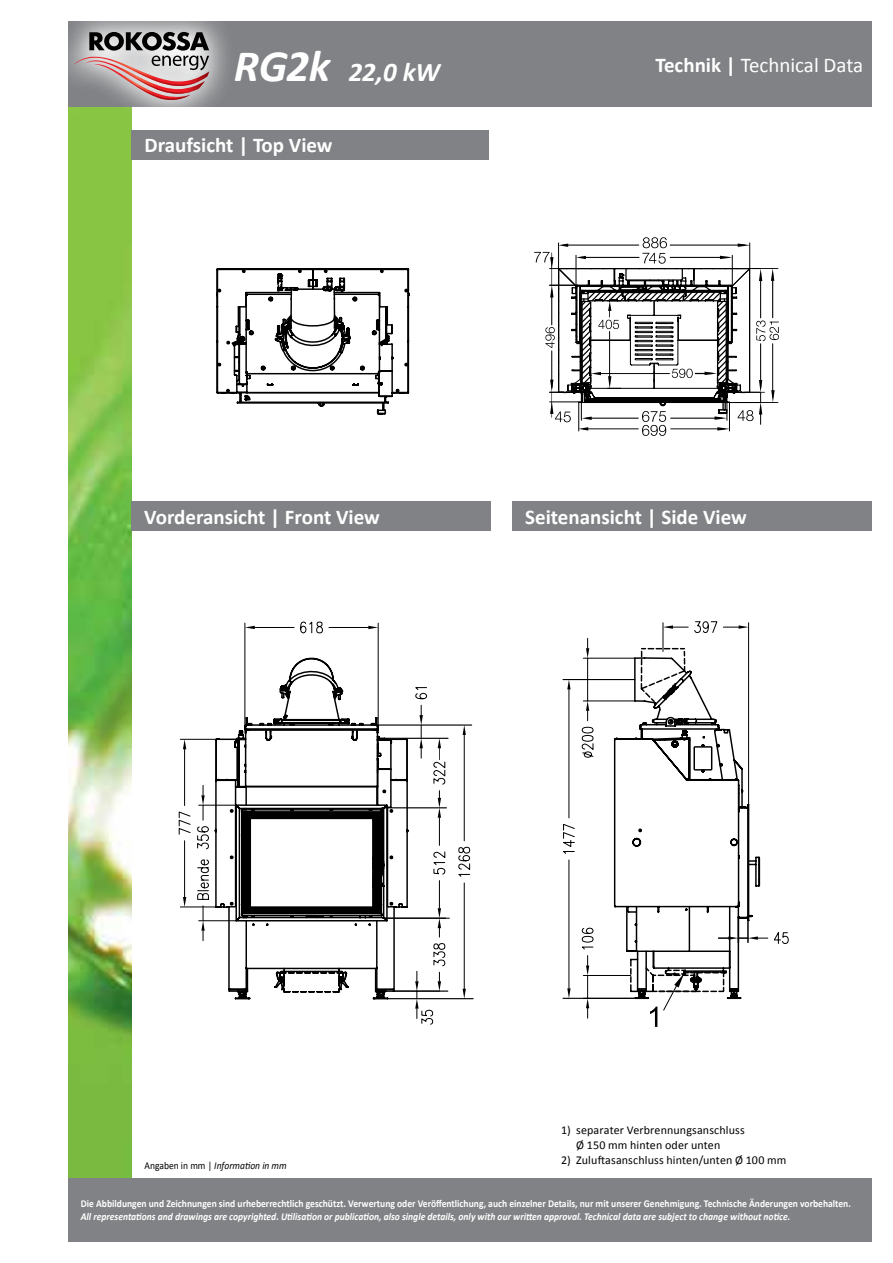
<style>
.page{position:relative;width:893px;height:1263px;background:#fff}
.page>*{position:absolute;margin:0;border:0;box-sizing:border-box;transform-origin:0 0}
.t1{font:italic 700 27px "Calibri";color:#fff}
.t2{font:700 21px "Calibri";color:#fff}
.t3{font:21px "Calibri";color:#fff}
.t4{font:12px/15px "Calibri";letter-spacing:.01em;color:#000}
.t5{font:700 10.5px "Calibri";color:#fff;scale:.91 1}
.t6{font:italic 700 10.5px "Calibri";color:#fff;scale:.91 1}
.t7{font:italic 10.5px "Calibri";color:#000;scale:.91 1}
.s1{font-size:45px}
.s2{font-weight:700}
.s3{font-style:normal}
</style>
<div class="page">
<img style="left:68px;top:127px;width:64px;height:1051px">
<div style="left:68px;top:21px;width:804px;height:85px;background:#808285"></div>
<div style="left:68px;top:1178px;width:804px;height:64px;background:#808285"></div>
<svg style="left:68px;top:21px;width:168px;height:106px"></svg>
<svg style="left:73px;top:32px;width:136px;height:68px;background:#a49192"></svg>
<div style="left:132px;top:130px;width:357px;height:29px;background:#808285"></div>
<div style="left:132px;top:501px;width:359px;height:30px;background:#808285"></div>
<div style="left:512px;top:501px;width:360px;height:30px;background:#808285"></div>
<svg style="left:197px;top:621px;width:277px;height:404px"></svg>
<hr style="left:180px;top:739px;width:36px;height:1px;background:#000">
<hr style="left:180px;top:907px;width:36px;height:1px;background:#000">
<hr style="left:184px;top:749px;width:1px;height:56px;background:#000">
<hr style="left:184px;top:841px;width:1px;height:56px;background:#000">
<svg style="left:183px;top:739px;width:3px;height:10px"></svg>
<svg style="left:183px;top:897px;width:3px;height:10px"></svg>
<svg style="left:179px;top:811px;width:12px;height:24px"></svg>
<svg style="left:216px;top:268px;width:194px;height:147px"></svg>
<svg style="left:534px;top:237px;width:245px;height:199px"></svg>
<svg style="left:562px;top:621px;width:227px;height:406px"></svg>
<h1 class="t1" style="left:234px;top:55px;width:207px"><span class="s1">RG2k</span> 22,0 kW</h1>
<h2 class="t2" style="left:145px;top:132px;width:190px">Draufsicht | Top View</h2>
<h2 class="t3" style="left:655px;top:51px;width:209px"><span class="s2">Technik |</span> Technical Data</h2>
<h2 class="t2" style="left:144px;top:503px;width:237px">Vorderansicht | Front View</h2>
<h2 class="t2" style="left:525px;top:503px;width:223px">Seitenansicht | Side View</h2>
<p class="t7" style="left:145px;top:1159px;width:158px"><span class="s3">Angaben in mm |</span> Information in mm</p>
<p class="t4" style="left:576px;top:1123px;width:170px;text-indent:-15px">1) separater Verbrennungsanschluss<br>Ø 150 mm hinten oder unten</p>
<p class="t4" style="left:561px;top:1153px;width:227px">2) Zuluftasanschluss hinten/unten Ø 100 mm</p>
<p class="t5" style="left:81px;top:1197px;width:848px">Die Abbildungen und Zeichnungen sind urheberrechtlich geschützt. Verwertung oder Veröffentlichung, auch einzelner Details, nur mit unserer Genehmigung. Technische Änderungen vorbehalten.</p>
<p class="t6" style="left:81px;top:1210px;width:781px">All representations and drawings are copyrighted. Utilisation or publication, also single details, only with our written approval. Technical data are subject to change without notice.</p>
</div>
